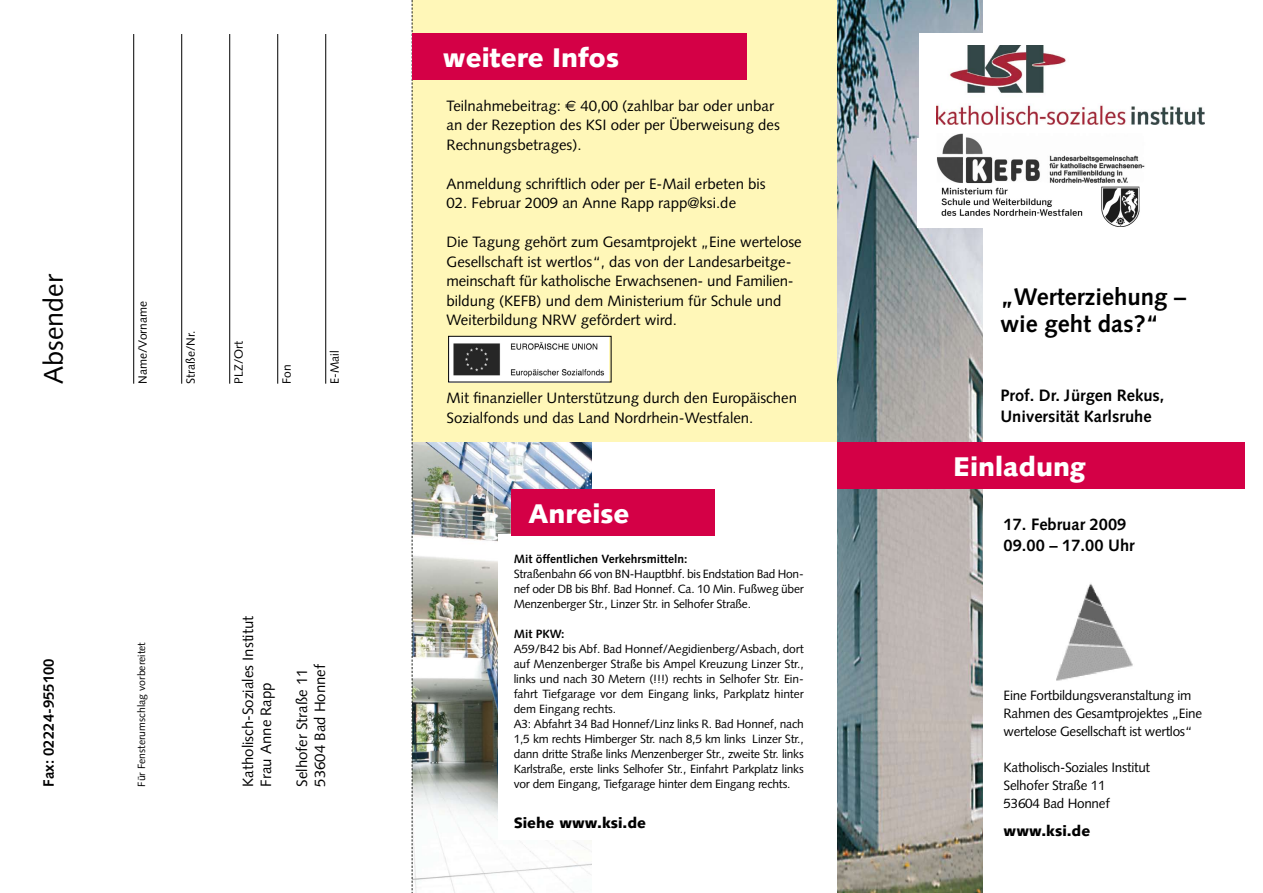
<style>
.page{position:relative;width:1263px;height:893px;background:#fff}
.page>*{position:absolute;margin:0;border:0;box-sizing:border-box;transform-origin:0 0}
.t1{font:900 27px "Syntax";color:#fff}
.t2{font:27px "Syntax";color:#000}
.t3{font:700 24px/27px "Syntax";color:#000}
.t4{font:700 16.5px/21px "Syntax";color:#000}
.t5{font:15px/19.5px "Syntax";color:#000}
.t6{font:900 15px "Syntax";color:#000}
.t7{font:700 15px "Syntax";color:#000}
.t8{font:13.5px/18px "Syntax";letter-spacing:-.02em;color:#000}
.t9{font:12px/15px "Syntax";letter-spacing:-.02em;color:#000;text-align:justify}
.t10{font:700 12px "Syntax";color:#000}
.t11{font:12px "Syntax";color:#000}
.t12{font:10.5px "Syntax";color:#000}
.s1{font-family:"Euro Sans"}
</style>
<div class="page">
<img style="left:413px;top:441px;width:178px;height:452px">
<div style="left:412px;top:0;width:426px;height:441px;background:#fff7b8"></div>
<svg style="left:412px;top:0;width:1px;height:893px"></svg>
<img style="left:838px;top:0;width:144px;height:893px">
<div style="left:838px;top:442px;width:407px;height:47px;background:#d40046"></div>
<div style="left:919px;top:33px;width:344px;height:106px;background:#fff"></div>
<img style="left:936px;top:46px;width:268px;height:79px">
<div style="left:412px;top:33px;width:335px;height:47px;background:#d40046"></div>
<div style="left:498px;top:535px;width:267px;height:305px;background:#fff"></div>
<div style="left:511px;top:489px;width:203px;height:47px;background:#d40046"></div>
<div style="left:918px;top:139px;width:345px;height:89px;background:#fff"></div>
<hr style="left:133px;top:34px;width:1px;height:350px;background:#000">
<hr style="left:181px;top:34px;width:1px;height:350px;background:#000">
<hr style="left:229px;top:34px;width:1px;height:350px;background:#000">
<hr style="left:277px;top:34px;width:1px;height:350px;background:#000">
<hr style="left:325px;top:34px;width:1px;height:350px;background:#000">
<img style="left:1056px;top:583px;width:77px;height:98px">
<img style="left:450px;top:338px;width:159px;height:42px">
<div style="left:448px;top:336px;width:163px;height:46px;border:1px solid #000"></div>
<img style="left:937px;top:133px;width:208px;height:50px">
<img style="left:935px;top:186px;width:205px;height:43px">
<h1 class="t2" style="left:37px;top:384px;width:111px;rotate:-90deg">Absender</h1>
<p class="t11" style="left:135px;top:384px;width:84px;rotate:-90deg">Name/Vorname</p>
<p class="t11" style="left:183px;top:384px;width:55px;rotate:-90deg">Straße/Nr.</p>
<p class="t9" style="left:231px;top:384px;width:44px;rotate:-90deg">PLZ/Ort</p>
<p class="t9" style="left:279px;top:384px;width:21px;rotate:-90deg">Fon</p>
<p class="t9" style="left:327px;top:384px;width:35px;rotate:-90deg">E-Mail</p>
<p class="t7" style="left:40px;top:787px;width:130px;rotate:-90deg">Fax: 02224-955100</p>
<p class="t12" style="left:135px;top:787px;width:146px;rotate:-90deg">Für Fensterumschlag vorbereitet</p>
<p class="t5" style="left:239px;top:787px;width:172px;line-height:18px;rotate:-90deg">Katholisch-Soziales Institut<br>Frau Anne Rapp</p>
<p class="t5" style="left:293px;top:787px;width:124px;line-height:18px;rotate:-90deg">Selhofer Straße 11<br>53604 Bad Honnef</p>
<h1 class="t1" style="left:443px;top:41px;width:178px">weitere Infos</h1>
<p class="t5" style="left:446px;top:96px;width:335px">Teilnahmebeitrag: <span class="s1">€</span> 40,00 (zahlbar bar oder unbar an der Rezeption des KSI oder per Überweisung des<br>Rechnungsbetrages).</p>
<p class="t5" style="left:446px;top:174px;width:321px">Anmeldung schriftlich oder per E-Mail erbeten bis</p>
<p class="t5" style="left:446px;top:193px;width:291px">02. Februar 2009 an Anne Rapp rapp@ksi.de</p>
<p class="t5" style="left:446px;top:232px;width:357px">Die Tagung gehört zum Gesamtprojekt „Eine wertelose Gesellschaft ist wertlos“, das von der Landesarbeitge&shy;meinschaft für katholische Erwachsenen- und Familien&shy;bildung (KEFB) und dem Ministerium für Schule und Weiterbildung NRW gefördert wird.</p>
<p class="t5" style="left:446px;top:388px;width:352px">Mit finanzieller Unterstützung durch den Europäischen<br>Sozialfonds und das Land Nordrhein-Westfalen.</p>
<h1 class="t1" style="left:528px;top:497px;width:103px">Anreise</h1>
<p class="t10" style="left:514px;top:552px;width:175px">Mit öffentlichen Verkehrsmitteln:</p>
<p class="t9" style="left:514px;top:566px;width:292px">Straßenbahn 66 von BN-Hauptbhf. bis Endstation Bad Hon&shy;nef oder DB bis Bhf. Bad Honnef. Ca. 10 Min. Fußweg über Menzenberger Str., Linzer Str. in Selhofer Straße.</p>
<p class="t10" style="left:514px;top:627px;width:52px">Mit PKW:</p>
<p class="t9" style="left:514px;top:641px;width:292px;text-align:left">A59/B42 bis Abf. Bad Honnef/Aegidienberg/Asbach, dort auf Menzenberger Straße bis Ampel Kreuzung Linzer Str., links und nach 30 Metern (!!!) rechts in Selhofer Str. Ein&shy;fahrt Tiefgarage vor dem Eingang links, Parkplatz hinter dem Eingang rechts.<br>A3: Abfahrt 34 Bad Honnef/Linz links R. Bad Honnef, nach 1,5 km rechts Himberger Str. nach 8,5 km links Linzer Str., dann dritte Straße links Menzenberger Str., zweite Str. links Karlstraße, erste links Selhofer Str., Einfahrt Parkplatz links vor dem Eingang, Tiefgarage hinter dem Eingang rechts.</p>
<p class="t6" style="left:514px;top:814px;width:134px">Siehe www.ksi.de</p>
<h2 class="t3" style="left:1000px;top:283px;width:187px">„Werterziehung – wie geht das?“</h2>
<h3 class="t4" style="left:1000px;top:385px;width:166px">Prof. Dr. Jürgen Rekus,<br>Universität Karlsruhe</h3>
<h1 class="t1" style="left:953px;top:450px;width:134px">Einladung</h1>
<h3 class="t4" style="left:1003px;top:513px;width:133px">17. Februar 2009<br>09.00 – 17.00 Uhr</h3>
<p class="t8" style="left:1003px;top:687px;width:200px">Eine Fortbildungsveranstaltung im<br>Rahmen des Gesamtprojektes „Eine wertelose Gesellschaft ist wertlos“</p>
<p class="t8" style="left:1003px;top:759px;width:148px">Katholisch-Soziales Institut<br>Selhofer Straße 11<br>53604 Bad Honnef</p>
<p class="t6" style="left:1003px;top:822px;width:88px">www.ksi.de</p>
</div>
